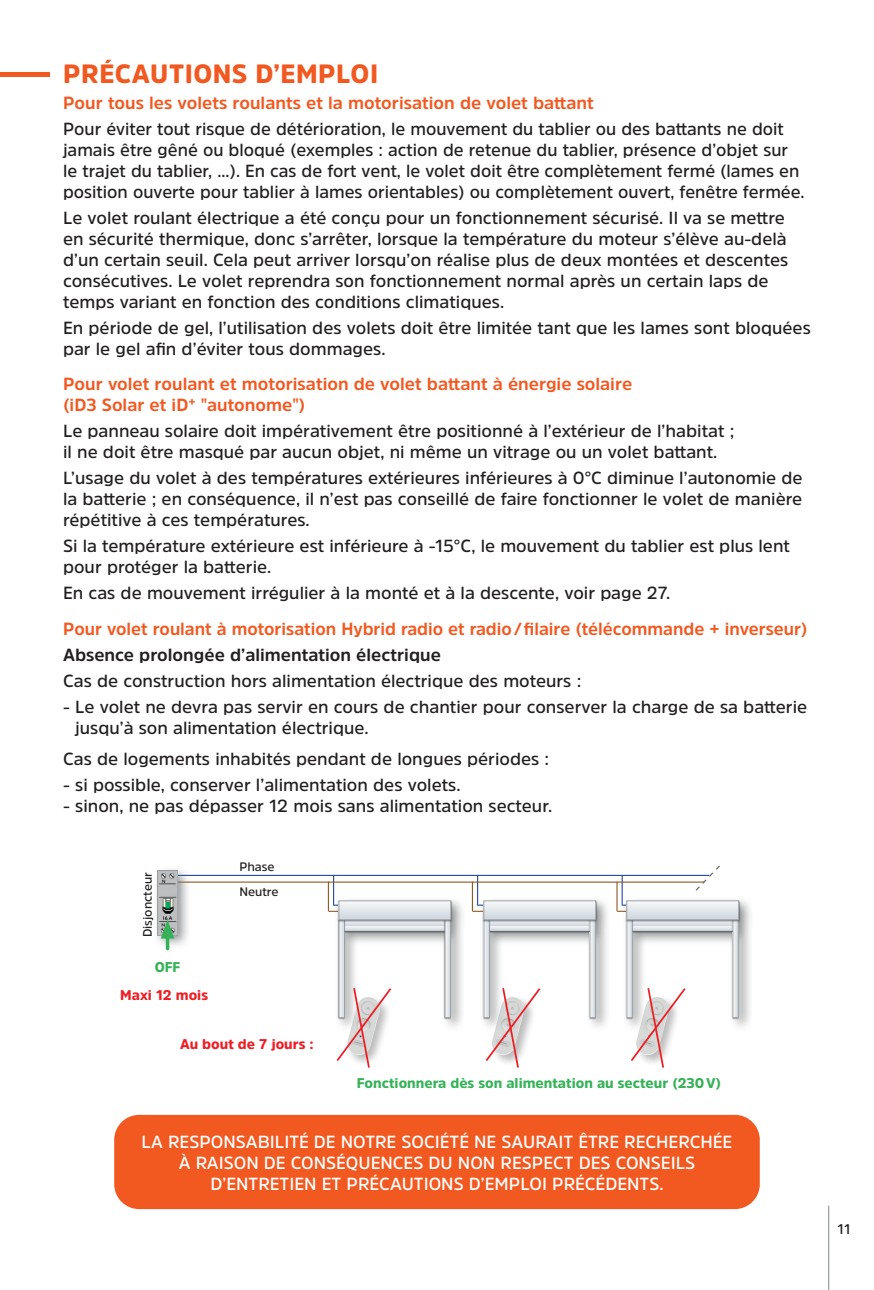
<style>
.page{position:relative;width:874px;height:1290px;background:#fff}
.page>*{position:absolute;margin:0;border:0;box-sizing:border-box;transform-origin:0 0}
.t1{font:900 26.25px "Amsi Pro";letter-spacing:.02em;color:#f15921}
.t2{font:600 17.5px/21px "Amsi Pro";color:#231f20}
.t3{font:700 17.5px/21px "Amsi Pro";color:#f15921}
.t4{font:600 17.5px/21px "Amsi Pro";color:#fff;text-align:center}
.t5{font:700 17.5px "Amsi Pro";color:#231f20}
.t6{font:900 14px "Amsi Pro";color:#35b257}
.t7{font:900 14px "Amsi Pro";color:#ee1d23}
.t8{font:600 14px "Amsi Pro";color:#231f20}
.t9{font:600 12.25px/25.4px "Amsi Pro";color:#231f20}
</style>
<div class="page">
<div style="left:114px;top:1115px;width:645px;height:94px;background:#f15921;border-radius:25px"></div>
<div style="left:0;top:72px;width:50px;height:5px;background:#f15921"></div>
<hr style="left:176px;top:881px;width:527px;height:2px;background:#925823">
<hr style="left:176px;top:875px;width:532px;height:1px;background:#24489f">
<div style="left:334px;top:896px;width:131px;height:136px;background:#6f7273;opacity:.75"></div>
<img style="left:450px;top:922px;width:1px;height:98px">
<div style="left:478px;top:896px;width:132px;height:136px;background:#6f7273;opacity:.75"></div>
<img style="left:595px;top:922px;width:1px;height:98px">
<div style="left:621px;top:896px;width:132px;height:136px;background:#6f7273;opacity:.75"></div>
<img style="left:738px;top:922px;width:1px;height:98px">
<div style="left:153px;top:865px;width:39px;height:84px;background:#6f7273;opacity:.75"></div>
<img style="left:158px;top:870px;width:19px;height:65px">
<hr style="left:166px;top:932px;width:3px;height:17px;background:#35b257">
<svg style="left:161px;top:920px;width:13px;height:18px"></svg>
<svg style="left:328px;top:876px;width:122px;height:192px"></svg>
<svg style="left:471px;top:876px;width:124px;height:192px"></svg>
<svg style="left:616px;top:865px;width:122px;height:203px"></svg>
<hr style="left:827px;top:1205px;width:1px;height:85px;background:#838788">
<h1 class="t1" style="left:63px;top:55px;width:316px">PRÉCAUTIONS D’EMPLOI</h1>
<p class="t3" style="left:63px;top:92px;width:532px">Pour tous les volets roulants et la motorisation de volet battant</p>
<p class="t2" style="left:63px;top:118px;width:742px">Pour éviter tout risque de détérioration, le mouvement du tablier ou des battants ne doit jamais être gêné ou bloqué (exemples : action de retenue du tablier, présence d’objet sur le trajet du tablier, ...). En cas de fort vent, le volet doit être complètement fermé (lames en position ouverte pour tablier à lames orientables) ou complètement ouvert, fenêtre fermée.</p>
<p class="t2" style="left:63px;top:207px;width:726px">Le volet roulant électrique a été conçu pour un fonctionnement sécurisé. Il va se mettre en sécurité thermique, donc s’arrêter, lorsque la température du moteur s’élève au-delà d’un certain seuil. Cela peut arriver lorsqu’on réalise plus de deux montées et descentes consécutives. Le volet reprendra son fonctionnement normal après un certain laps de temps variant en fonction des conditions climatiques.</p>
<p class="t2" style="left:63px;top:316px;width:749px">En période de gel, l’utilisation des volets doit être limitée tant que les lames sont bloquées par le gel afin d’éviter tous dommages.</p>
<p class="t3" style="left:63px;top:373px;width:570px">Pour volet roulant et motorisation de volet battant à énergie solaire (iD3 Solar et iD<sup>+</sup> "autonome")</p>
<p class="t2" style="left:63px;top:420px;width:672px">Le panneau solaire doit impérativement être positionné à l’extérieur de l’habitat ; il ne doit être masqué par aucun objet, ni même un vitrage ou un volet battant.</p>
<p class="t2" style="left:63px;top:467px;width:740px;text-align:justify">L’usage du volet à des températures extérieures inférieures à 0°C diminue l’autonomie de la batterie ; en conséquence, il n’est pas conseillé de faire fonctionner le volet de manière répétitive à ces températures.</p>
<p class="t2" style="left:63px;top:535px;width:728px">Si la température extérieure est inférieure à -15°C, le mouvement du tablier est plus lent pour protéger la batterie.</p>
<p class="t2" style="left:63px;top:582px;width:608px">En cas de mouvement irrégulier à la monté et à la descente, voir page 27.</p>
<p class="t3" style="left:63px;top:618px;width:745px">Pour volet roulant à motorisation Hybrid radio et radio/filaire (télécommande + inverseur)</p>
<p class="t5" style="left:63px;top:643px;width:379px">Absence prolongée d’alimentation électrique</p>
<p class="t2" style="left:63px;top:670px;width:519px">Cas de construction hors alimentation électrique des moteurs :</p>
<p class="t2" style="left:75px;top:696px;width:733px;text-indent:-12px">- Le volet ne devra pas servir en cours de chantier pour conserver la charge de sa batterie jusqu’à son alimentation électrique.</p>
<p class="t2" style="left:63px;top:748px;width:487px">Cas de logements inhabités pendant de longues périodes :</p>
<p class="t2" style="left:63px;top:774px;width:399px">- si possible, conserver l’alimentation des volets.</p>
<p class="t2" style="left:63px;top:795px;width:490px">- sinon, ne pas dépasser 12 mois sans alimentation secteur.</p>
<p class="t9" style="left:134px;top:937px;width:66px;rotate:-90deg">Disjoncteur</p>
<p class="t9" style="left:239px;top:854px;width:41px">Phase<br>Neutre</p>
<p class="t6" style="left:155px;top:957px;width:27px">OFF</p>
<p class="t7" style="left:120px;top:985px;width:89px">Maxi 12 mois</p>
<p class="t7" style="left:180px;top:1035px;width:135px">Au bout de 7 jours :</p>
<p class="t6" style="left:356px;top:1073px;width:366px">Fonctionnera dès son alimentation au secteur (230V)</p>
<p class="t4" style="left:141px;top:1131px;width:592px">LA RESPONSABILITÉ DE NOTRE SOCIÉTÉ NE SAURAIT ÊTRE RECHERCHÉE<br>À RAISON DE CONSÉQUENCES DU NON RESPECT DES CONSEILS<br>D’ENTRETIEN ET PRÉCAUTIONS D’EMPLOI PRÉCÉDENTS.</p>
<p class="t8" style="left:837px;top:1220px;width:15px">11</p>
</div>
